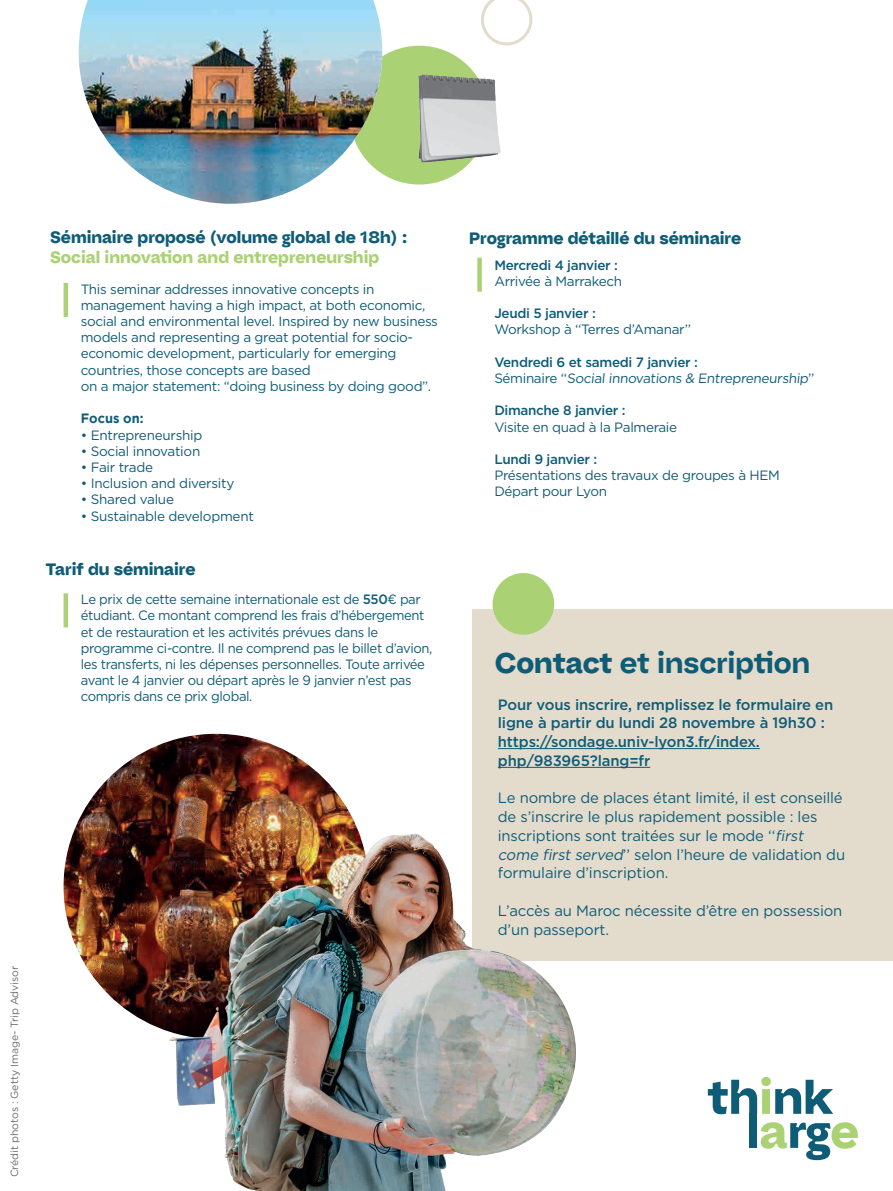
<style>
.page{position:relative;width:893px;height:1191px;background:#fff}
.page>*{position:absolute;margin:0;border:0;box-sizing:border-box;transform-origin:0 0}
.t1{font:28.5px "Bauziet Norm Bold";color:#0f5c77}
.t2{font:700 16.5px "Bauziet Norm Extra";color:#0f5c77}
.t3{font:700 16.5px "Bauziet Norm Extra";color:#aad274}
.t4{font:15px/18.8px "Gotham";letter-spacing:-.01em;color:#0f5c77}
.t5{font:500 15px/18.8px "Gotham";letter-spacing:-.01em;color:#0f5c77}
.t6{font:13.5px/16.2px "Gotham";letter-spacing:-.025em;color:#0f5c77}
.t7{font:500 13.5px "Gotham";letter-spacing:-.025em;color:#0f5c77}
.t8{font:700 13.5px "Gotham";color:#0f5c77;scale:.95 1}
.t9{font:10.5px "Gotham";letter-spacing:-.01em;color:#6c6d70}
.s1{font-weight:500}
.s2{font-family:"Bauziet Norm Extra";font-weight:700}
.s3{font-style:italic}
</style>
<div class="page">
<img style="left:64px;top:734px;width:305px;height:305px;border-radius:153px">
<div style="left:350px;top:46px;width:139px;height:138px;background:#aad274;border-radius:50%"></div>
<div style="left:472px;top:609px;width:421px;height:352px;background:#e3dccd"></div>
<hr style="left:498px;top:748px;width:262px;height:1px;background:#0f5c77">
<hr style="left:498px;top:767px;width:152px;height:1px;background:#0f5c77">
<img style="left:79px;top:0;width:303px;height:204px">
<hr style="left:64px;top:283px;width:4px;height:34px;background:#aad274">
<hr style="left:64px;top:593px;width:4px;height:34px;background:#aad274">
<div style="left:477px;top:258px;width:5px;height:34px;background:#aad274"></div>
<img style="left:391px;top:45px;width:119px;height:139px">
<svg style="left:481px;top:0;width:51px;height:45px"></svg>
<div style="left:493px;top:573px;width:61px;height:62px;background:#aad274;border-radius:50%"></div>
<svg style="left:708px;top:1077px;width:125px;height:37px"></svg>
<div style="left:749px;top:1113px;width:8px;height:34px;background:#0f5c77"></div>
<svg style="left:761px;top:1122px;width:97px;height:38px"></svg>
<img style="left:67px;top:829px;width:509px;height:362px">
<p class="t2" style="left:50px;top:226px;width:359px">Séminaire proposé (volume global de 18h) :</p>
<p class="t3" style="left:50px;top:246px;width:331px">Social innovation and entrepreneurship</p>
<p class="t6" style="left:81px;top:280px;width:359px">This seminar addresses innovative concepts in management having a high impact, at both economic, social and environmental level. Inspired by new business models and representing a great potential for socio&shy;economic development, particularly for emerging countries, those concepts are based<br>on a major statement: “doing business by doing good”.</p>
<p class="t8" style="left:81px;top:411px;width:68px">Focus on:</p>
<p class="t6" style="left:81px;top:426px;width:123px">• Entrepreneurship</p>
<p class="t6" style="left:81px;top:442px;width:121px">• Social innovation</p>
<p class="t6" style="left:81px;top:459px;width:74px">• Fair trade</p>
<p class="t6" style="left:81px;top:475px;width:155px">• Inclusion and diversity</p>
<p class="t6" style="left:81px;top:491px;width:95px">• Shared value</p>
<p class="t6" style="left:81px;top:507px;width:175px">• Sustainable development</p>
<p class="t2" style="left:46px;top:558px;width:151px">Tarif du séminaire</p>
<p class="t6" style="left:81px;top:591px;width:353px">Le prix de cette semaine internationale est de <span class="s1">550</span>€ par étudiant. Ce montant comprend les frais d’hébergement et de restauration et les activités prévues dans le programme ci-contre. Il ne comprend pas le billet d’avion, les transferts, ni les dépenses personnelles. Toute arrivée avant le 4 janvier ou départ après le 9 janvier n’est pas compris dans ce prix global.</p>
<p class="t9" style="left:8px;top:1177px;width:213px;rotate:-90deg">Crédit photos : Getty Image- Trip Advisor</p>
<p class="t2" style="left:469px;top:227px;width:273px">Programme détaillé du séminaire</p>
<p class="t7" style="left:494px;top:256px;width:125px">Mercredi 4 janvier :</p>
<p class="t6" style="left:494px;top:272px;width:129px">Arrivée à Marrakech</p>
<p class="t7" style="left:494px;top:304px;width:103px">Jeudi 5 janvier :</p>
<p class="t6" style="left:494px;top:321px;width:198px">Workshop à ‘‘Terres d’Amanar’’</p>
<p class="t7" style="left:494px;top:353px;width:205px">Vendredi 6 et samedi 7 janvier :</p>
<p class="t6" style="left:494px;top:370px;width:322px">Séminaire ‘‘Social innovations &amp; Entrepreneurship’’</p>
<p class="t7" style="left:494px;top:402px;width:133px">Dimanche 8 janvier :</p>
<p class="t6" style="left:494px;top:418px;width:184px">Visite en quad à la Palmeraie</p>
<p class="t7" style="left:494px;top:450px;width:104px">Lundi 9 janvier :</p>
<p class="t6" style="left:494px;top:467px;width:287px">Présentations des travaux de groupes à HEM<br>Départ pour Lyon</p>
<h1 class="t1" style="left:495px;top:643px;width:317px"><span class="s2">Contact</span> et inscription</h1>
<p class="t5" style="left:498px;top:694px;width:337px">Pour vous inscrire, remplissez le formulaire en ligne à partir du lundi 28 novembre à 19h30 : https://sondage.univ-lyon3.fr/index. php/983965?lang=fr</p>
<p class="t4" style="left:498px;top:788px;width:349px">Le nombre de places étant limité, il est conseillé de s’inscrire le plus rapidement possible : les inscriptions sont traitées sur le mode ‘‘<span class="s3">first comefirstserved</span>’’ selon l’heure de validation du formulaire d’inscription.</p>
<p class="t4" style="left:498px;top:901px;width:346px">L’accès au Maroc nécessite d’être en possession d’un passeport.</p>
</div>
